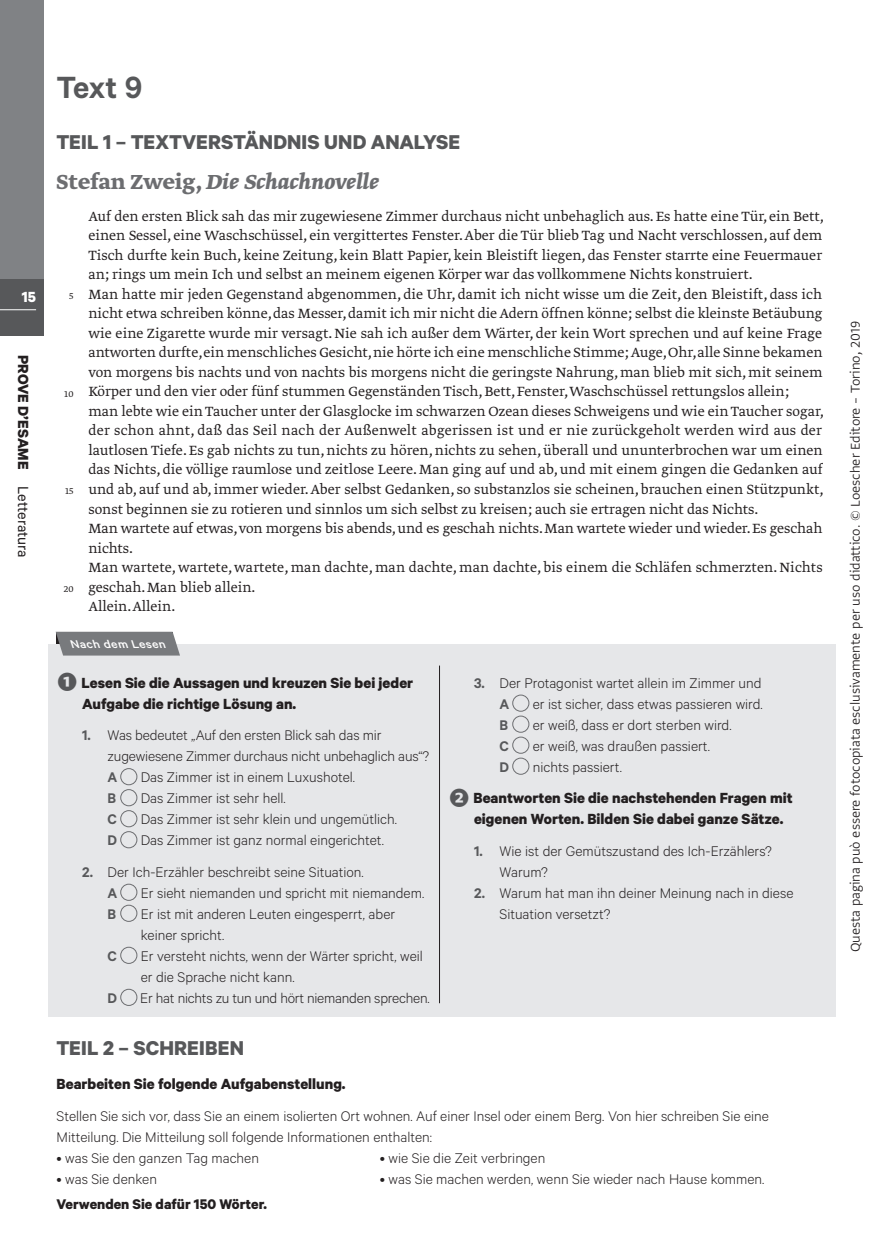
<style>
.page{position:relative;width:887px;height:1259px;background:#fff}
.page>*{position:absolute;margin:0;border:0;box-sizing:border-box;transform-origin:0 0}
.t1{font:600 34.5px "Calibre";color:#57585a}
.t2{font:italic 700 24px "Greta Text Pro";color:#6c6d70}
.t3{font:700 22.5px "Calibre";letter-spacing:.005em;color:#57585a}
.t4{font:700 16.5px/21px "Calibre";color:#231f20}
.t5{font:700 16.5px "Calibre";color:#fff}
.t6{font:300 15.75px/19.5px "Greta Text Pro";color:#231f20}
.t7{font:300 15.75px/21px "Calibre";color:#231f20}
.t8{font:700 15.75px "Calibre";color:#231f20}
.t9{font:600 15.75px "Calibre";color:#57585a}
.t10{font:300 15px "Greta Sans Std";color:#231f20}
.t11{font:italic 500 12.6px "Calibre";color:#fff;scale:1.1 1}
.t12{font:300 10.5px "Greta Text Pro";color:#231f20}
.s1{font-weight:400}
.s2{font-style:normal}
.s3{font-family:"Greta Sans Std Bld";font-weight:400;font-size:31.5px;color:#57585a}
.s4{font-weight:600;color:#57585a}
</style>
<div class="page">
<div style="left:0;top:279px;width:44px;height:57px;background:#57585a"></div>
<hr style="left:0;top:309px;width:36px;height:1px;background:#fff">
<div style="left:0;top:0;width:44px;height:279px;background:#808285"></div>
<div style="left:48px;top:643px;width:787px;height:373px;background:#e6e7e9"></div>
<div style="left:120px;top:768px;width:17px;height:17px;border:1px solid #6c6d70;border-radius:50%"></div>
<div style="left:120px;top:789px;width:17px;height:17px;border:1px solid #6c6d70;border-radius:50%"></div>
<div style="left:120px;top:810px;width:17px;height:17px;border:1px solid #6c6d70;border-radius:50%"></div>
<div style="left:120px;top:831px;width:17px;height:17px;border:1px solid #6c6d70;border-radius:50%"></div>
<div style="left:120px;top:883px;width:17px;height:17px;border:1px solid #6c6d70;border-radius:50%"></div>
<div style="left:120px;top:904px;width:17px;height:17px;border:1px solid #6c6d70;border-radius:50%"></div>
<div style="left:120px;top:946px;width:17px;height:17px;border:1px solid #6c6d70;border-radius:50%"></div>
<div style="left:120px;top:988px;width:17px;height:17px;border:1px solid #6c6d70;border-radius:50%"></div>
<div style="left:512px;top:694px;width:17px;height:17px;border:1px solid #6c6d70;border-radius:50%"></div>
<div style="left:512px;top:715px;width:17px;height:17px;border:1px solid #6c6d70;border-radius:50%"></div>
<div style="left:512px;top:736px;width:17px;height:17px;border:1px solid #6c6d70;border-radius:50%"></div>
<div style="left:512px;top:757px;width:17px;height:17px;border:1px solid #6c6d70;border-radius:50%"></div>
<svg style="left:56px;top:631px;width:124px;height:24px"></svg>
<hr style="left:439px;top:665px;width:1px;height:337px;background:#231f20">
<p class="t5" style="left:22px;top:287px;width:16px">15</p>
<p class="t4" style="left:34px;top:355px;width:204px;rotate:90deg">PROVE D’ESAME <span class="s1">Letteratura</span></p>
<h1 class="t1" style="left:56px;top:67px;width:87px">Text 9</h1>
<h3 class="t3" style="left:56px;top:128px;width:405px">TEIL 1 – TEXTVERSTÄNDNIS UND ANALYSE</h3>
<h2 class="t2" style="left:56px;top:165px;width:324px"><span class="s2">Stefan Zweig,</span> Die Schachnovelle</h2>
<p class="t12" style="left:69px;top:289px;width:6px">5</p>
<p class="t12" style="left:64px;top:387px;width:11px">10</p>
<p class="t12" style="left:65px;top:484px;width:10px">15</p>
<p class="t12" style="left:64px;top:582px;width:11px">20</p>
<p class="t6" style="left:88px;top:207px;width:737px">Auf den ersten Blick sah das mir zugewiesene Zimmer durchaus nicht unbehaglich aus. Es hatte eine Tür, ein Bett, einen Sessel, eine Waschschüssel, ein vergittertes Fenster. Aber die Tür blieb Tag und Nacht verschlossen, auf dem Tisch durfte kein Buch, keine Zeitung, kein Blatt Papier, kein Bleistift liegen, das Fenster starrte eine Feuermauer an; rings um mein Ich und selbst an meinem eigenen Körper war das vollkommene Nichts konstruiert.<br>Man hatte mir jeden Gegenstand abgenommen, die Uhr, damit ich nicht wisse um die Zeit, den Bleistift, dass ich nicht etwa schreiben könne, das Messer, damit ich mir nicht die Adern öffnen könne; selbst die kleinste Betäubung wie eine Zigarette wurde mir versagt. Nie sah ich außer dem Wärter, der kein Wort sprechen und auf keine Frage antworten durfte, ein menschliches Gesicht, nie hörte ich eine menschliche Stimme; Auge, Ohr, alle Sinne bekamen von morgens bis nachts und von nachts bis morgens nicht die geringste Nahrung, man blieb mit sich, mit seinem Körper und den vier oder fünf stummen Gegenständen Tisch, Bett, Fenster, Waschschüssel rettungslos allein;<br>man lebte wie ein Taucher unter der Glasglocke im schwarzen Ozean dieses Schweigens und wie ein Taucher sogar, der schon ahnt, daß das Seil nach der Außenwelt abgerissen ist und er nie zurückgeholt werden wird aus der lautlosen Tiefe. Es gab nichts zu tun, nichts zu hören, nichts zu sehen, überall und ununterbrochen war um einen das Nichts, die völlige raumlose und zeitlose Leere. Man ging auf und ab, und mit einem gingen die Gedanken auf und ab, auf und ab, immer wieder. Aber selbst Gedanken, so substanzlos sie scheinen, brauchen einen Stützpunkt, sonst beginnen sie zu rotieren und sinnlos um sich selbst zu kreisen; auch sie ertragen nicht das Nichts.<br>Man wartete auf etwas, von morgens bis abends, und es geschah nichts. Man wartete wieder und wieder. Es geschah nichts.<br>Man wartete, wartete, wartete, man dachte, man dachte, man dachte, bis einem die Schläfen schmerzten. Nichts geschah. Man blieb allein.<br>Allein. Allein.</p>
<p class="t11" style="left:72px;top:636px;width:92px">Nachdem Lesen</p>
<p class="t4" style="left:82px;top:671px;width:332px;text-indent:-26px"><span class="s3">❶</span> Lesen Sie die Aussagen und kreuzen Sie bei jeder<br>Aufgabe die richtige Lösung an.</p>
<p class="t7" style="left:108px;top:723px;width:323px;text-indent:-26px"><span class="s4">1.</span> Was bedeutet „Auf den ersten Blick sah das mir zugewiesene Zimmer durchaus nicht unbehaglich aus“?</p>
<p class="t9" style="left:108px;top:767px;width:11px">A</p>
<p class="t7" style="left:141px;top:765px;width:216px">Das Zimmer ist in einem Luxushotel.</p>
<p class="t9" style="left:108px;top:788px;width:10px">B</p>
<p class="t7" style="left:141px;top:786px;width:146px">Das Zimmer ist sehr hell.</p>
<p class="t9" style="left:108px;top:809px;width:11px">C</p>
<p class="t7" style="left:141px;top:807px;width:257px">Das Zimmer ist sehr klein und ungemütlich.</p>
<p class="t9" style="left:108px;top:830px;width:11px">D</p>
<p class="t7" style="left:141px;top:828px;width:245px">Das Zimmer ist ganz normal eingerichtet.</p>
<p class="t7" style="left:108px;top:860px;width:257px;text-indent:-26px"><span class="s4">2.</span> Der Ich-Erzähler beschreibt seine Situation.<br><span class="s4">A</span></p>
<p class="t7" style="left:141px;top:881px;width:285px">Er sieht niemanden und spricht mit niemandem.</p>
<p class="t9" style="left:108px;top:904px;width:10px">B</p>
<p class="t7" style="left:141px;top:902px;width:256px">Er ist mit anderen Leuten eingesperrt, aber keiner spricht.</p>
<p class="t9" style="left:108px;top:946px;width:11px">C</p>
<p class="t7" style="left:141px;top:944px;width:283px">Er versteht nichts, wenn der Wärter spricht, weil er die Sprache nicht kann.</p>
<p class="t9" style="left:108px;top:988px;width:11px">D</p>
<p class="t7" style="left:140px;top:986px;width:291px">Er hat nichts zu tun und hört niemanden sprechen.</p>
<p class="t7" style="left:499px;top:671px;width:263px;text-indent:-26px"><span class="s4">3.</span> Der Protagonist wartet allein im Zimmer und<br><span class="s4">A</span></p>
<p class="t7" style="left:532px;top:692px;width:231px">er ist sicher, dass etwas passieren wird.</p>
<p class="t9" style="left:499px;top:715px;width:10px">B</p>
<p class="t7" style="left:532px;top:713px;width:200px">er weiß, dass er dort sterben wird.</p>
<p class="t9" style="left:499px;top:736px;width:11px">C</p>
<p class="t7" style="left:532px;top:734px;width:179px">er weiß, was draußen passiert.</p>
<p class="t9" style="left:499px;top:757px;width:11px">D</p>
<p class="t7" style="left:532px;top:755px;width:91px">nichts passiert.</p>
<p class="t4" style="left:474px;top:786px;width:320px;text-indent:-26px"><span class="s3">❷</span> Beantworten Sie die nachstehenden Fragen mit eigenen Worten. Bilden Sie dabei ganze Sätze.</p>
<p class="t7" style="left:499px;top:839px;width:274px;text-indent:-26px"><span class="s4">1.</span> Wie ist der Gemütszustand des Ich-Erzählers?<br>Warum?</p>
<p class="t7" style="left:499px;top:881px;width:295px;text-indent:-26px"><span class="s4">2.</span> Warum hat man ihn deiner Meinung nach in diese<br>Situation versetzt?</p>
<h3 class="t3" style="left:56px;top:1034px;width:189px">TEIL 2 – SCHREIBEN</h3>
<p class="t4" style="left:56px;top:1072px;width:290px">Bearbeiten Sie folgende Aufgabenstellung.</p>
<p class="t7" style="left:56px;top:1104px;width:713px">Stellen Sie sich vor, dass Sie an einem isolierten Ort wohnen. Auf einer Insel oder einem Berg. Von hier schreiben Sie eine<br>Mitteilung. Die Mitteilung soll folgende Informationen enthalten:</p>
<p class="t7" style="left:56px;top:1146px;width:204px">• was Sie den ganzen Tag machen</p>
<p class="t7" style="left:380px;top:1146px;width:167px">• wie Sie die Zeit verbringen</p>
<p class="t7" style="left:56px;top:1167px;width:102px">• was Sie denken</p>
<p class="t7" style="left:380px;top:1167px;width:386px">• was Sie machen werden, wenn Sie wieder nach Hause kommen.</p>
<p class="t8" style="left:56px;top:1194px;width:212px">Verwenden Sie dafür 150 Wörter.</p>
<p class="t10" style="left:846px;top:952px;width:632px;rotate:-90deg">Questa pagina può essere fotocopiata esclusivamente per uso didattico. © Loescher Editore – Torino, 2019</p>
</div>
